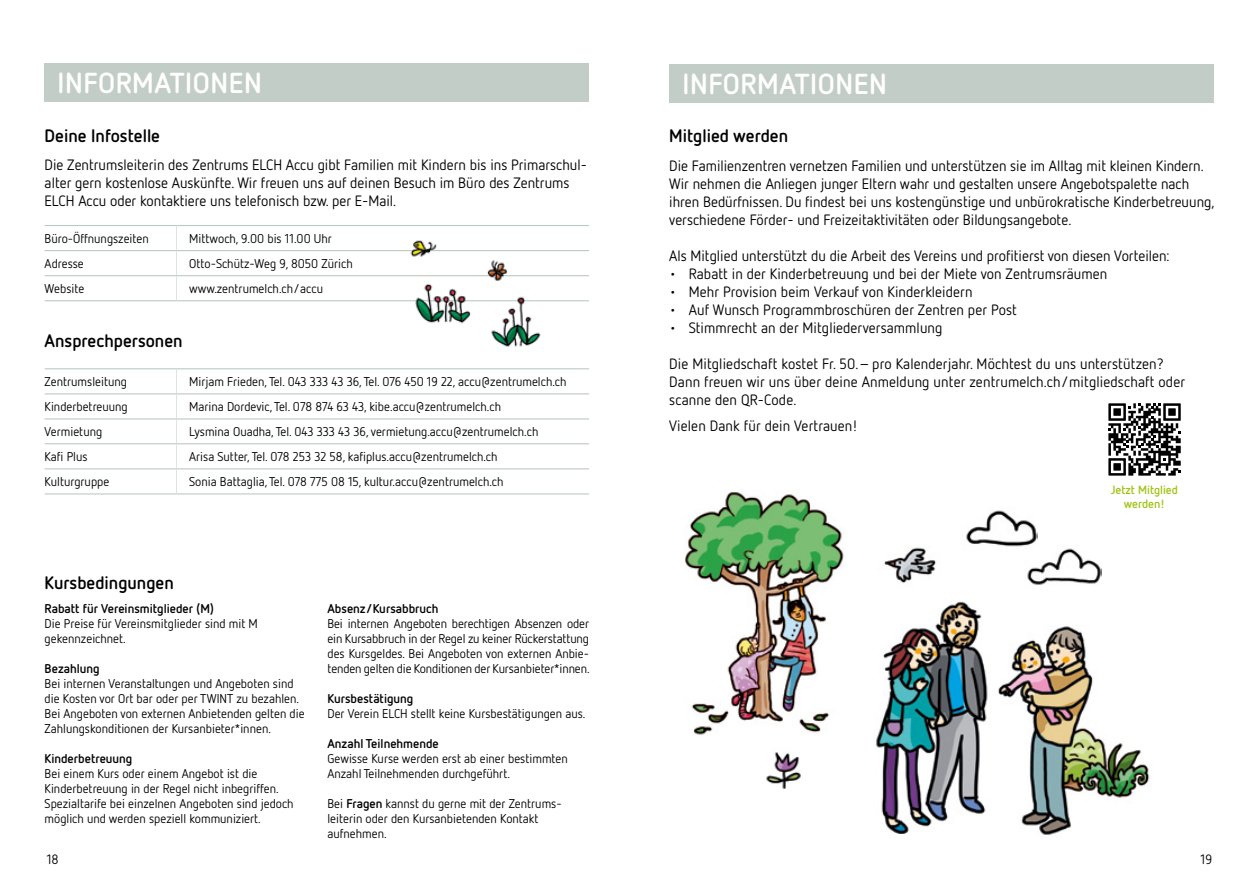
<style>
.page{position:relative;width:1259px;height:893px;background:#fff}
.page>*{position:absolute;margin:0;border:0;box-sizing:border-box;transform-origin:0 0}
.t1{font:700 28.8px "Netto OT";letter-spacing:.02em;color:#fff}
.t2{font:700 18px "Netto OT";color:#000}
.t3{font:15px/18px "Netto OT";color:#000}
.t4{font:13.5px "Netto OT";color:#000}
.t5{font:12.75px/15px "Netto OT";color:#000}
.t6{font:700 12.75px "Netto OT";color:#000}
.t7{font:700 12px/14.4px "Netto OT";color:#a2c318;text-align:center}
.s1{font-weight:700}
</style>
<div class="page">
<img style="left:685px;top:492px;width:159px;height:243px">
<img style="left:766px;top:752px;width:35px;height:37px">
<img style="left:876px;top:601px;width:112px;height:233px">
<img style="left:884px;top:547px;width:52px;height:37px">
<img style="left:1027px;top:548px;width:74px;height:37px">
<img style="left:966px;top:510px;width:71px;height:44px">
<img style="left:998px;top:626px;width:152px;height:209px">
<div style="left:669px;top:64px;width:545px;height:38px;background:#bec9c3"></div>
<div style="left:45px;top:64px;width:544px;height:38px;background:#bec9c3"></div>
<hr style="left:45px;top:368px;width:131px;height:1px;background:#bec9c3">
<hr style="left:176px;top:368px;width:413px;height:1px;background:#bec9c3">
<hr style="left:45px;top:393px;width:131px;height:1px;background:#bec9c3">
<hr style="left:45px;top:418px;width:131px;height:2px;background:#bec9c3">
<hr style="left:176px;top:393px;width:413px;height:1px;background:#bec9c3">
<hr style="left:176px;top:418px;width:413px;height:2px;background:#bec9c3">
<hr style="left:45px;top:443px;width:131px;height:1px;background:#bec9c3">
<hr style="left:45px;top:468px;width:131px;height:1px;background:#bec9c3">
<hr style="left:45px;top:493px;width:131px;height:1px;background:#bec9c3">
<svg style="left:176px;top:369px;width:1px;height:124px"></svg>
<hr style="left:176px;top:443px;width:413px;height:1px;background:#bec9c3">
<hr style="left:176px;top:468px;width:413px;height:1px;background:#bec9c3">
<hr style="left:176px;top:493px;width:413px;height:1px;background:#bec9c3">
<hr style="left:45px;top:225px;width:131px;height:1px;background:#bec9c3">
<hr style="left:176px;top:225px;width:413px;height:1px;background:#bec9c3">
<hr style="left:45px;top:250px;width:131px;height:1px;background:#bec9c3">
<hr style="left:176px;top:250px;width:413px;height:1px;background:#bec9c3">
<hr style="left:45px;top:275px;width:131px;height:1px;background:#bec9c3">
<hr style="left:45px;top:300px;width:131px;height:1px;background:#bec9c3">
<svg style="left:176px;top:226px;width:1px;height:74px"></svg>
<hr style="left:176px;top:275px;width:413px;height:1px;background:#bec9c3">
<hr style="left:176px;top:300px;width:413px;height:1px;background:#bec9c3">
<img style="left:404px;top:240px;width:73px;height:84px">
<img style="left:480px;top:260px;width:73px;height:87px">
<svg style="left:1108px;top:403px;width:72px;height:73px"></svg>
<h1 class="t1" style="left:58px;top:65px;width:206px">INFORMATIONEN</h1>
<h2 class="t2" style="left:45px;top:124px;width:117px">Deine Infostelle</h2>
<p class="t3" style="left:45px;top:156px;width:544px">Die Zentrumsleiterin des Zentrums ELCH Accu gibt Familien mit Kindern bis ins Primarschul&shy;alter gern kostenlose Auskünfte. Wir freuen uns auf deinen Besuch im Büro des Zentrums<br>ELCH Accu oder kontaktiere uns telefonisch bzw. per E-Mail.</p>
<p class="t5" style="left:45px;top:231px;width:106px">Büro-Öffnungszeiten</p>
<p class="t5" style="left:189px;top:231px;width:144px">Mittwoch, 9.00 bis 11.00 Uhr</p>
<p class="t5" style="left:45px;top:256px;width:41px">Adresse</p>
<p class="t5" style="left:189px;top:256px;width:165px">Otto-Schütz-Weg 9, 8050 Zürich</p>
<p class="t5" style="left:45px;top:281px;width:41px">Website</p>
<p class="t5" style="left:189px;top:281px;width:135px">www.zentrumelch.ch/accu</p>
<h2 class="t2" style="left:45px;top:330px;width:139px">Ansprechpersonen</h2>
<p class="t5" style="left:45px;top:374px;width:84px">Zentrumsleitung</p>
<p class="t5" style="left:189px;top:374px;width:379px">Mirjam Frieden, Tel. 043 333 43 36, Tel. 076 450 19 22, accu@zentrumelch.ch</p>
<p class="t5" style="left:45px;top:399px;width:85px">Kinderbetreuung</p>
<p class="t5" style="left:189px;top:399px;width:313px">Marina Dordevic, Tel. 078 874 63 43, kibe.accu@zentrumelch.ch</p>
<p class="t5" style="left:45px;top:424px;width:59px">Vermietung</p>
<p class="t5" style="left:189px;top:424px;width:351px">Lysmina Ouadha, Tel. 043 333 43 36, vermietung.accu@zentrumelch.ch</p>
<p class="t5" style="left:45px;top:449px;width:44px">Kafi Plus</p>
<p class="t5" style="left:189px;top:449px;width:310px">Arisa Sutter, Tel. 078 253 32 58, kafiplus.accu@zentrumelch.ch</p>
<p class="t5" style="left:45px;top:474px;width:66px">Kulturgruppe</p>
<p class="t5" style="left:189px;top:474px;width:316px">Sonia Battaglia, Tel. 078 775 08 15, kultur.accu@zentrumelch.ch</p>
<h2 class="t2" style="left:45px;top:571px;width:131px">Kursbedingungen</h2>
<p class="t6" style="left:45px;top:600px;width:171px">Rabatt für Vereinsmitglieder (M)</p>
<p class="t5" style="left:45px;top:615px;width:215px">Die Preise für Vereinsmitglieder sind mit M gekennzeichnet.</p>
<p class="t6" style="left:45px;top:660px;width:57px">Bezahlung</p>
<p class="t5" style="left:45px;top:675px;width:261px">Bei internen Veranstaltungen und Angeboten sind die Kosten vor Ort bar oder per TWINT zu bezahlen.<br>Bei Angeboten von externen Anbietenden gelten die Zahlungskonditionen der Kursanbieter*innen.</p>
<p class="t6" style="left:45px;top:750px;width:89px">Kinderbetreuung</p>
<p class="t5" style="left:45px;top:765px;width:250px">Bei einem Kurs oder einem Angebot ist die Kinderbetreuung in der Regel nicht inbegriffen.<br>Spezialtarife bei einzelnen Angeboten sind jedoch möglich und werden speziell kommuniziert.</p>
<p class="t6" style="left:327px;top:600px;width:113px">Absenz/Kursabbruch</p>
<p class="t5" style="left:327px;top:615px;width:263px;text-align:justify">Bei internen Angeboten berechtigen Absenzen oder ein Kursabbruch in der Regel zu keiner Rückerstattung des Kursgeldes. Bei Angeboten von externen Anbie&shy;tenden gelten die Konditionen der Kursanbieter*innen.</p>
<p class="t6" style="left:327px;top:690px;width:87px">Kursbestätigung</p>
<p class="t5" style="left:327px;top:705px;width:259px">Der Verein ELCH stellt keine Kursbestätigungen aus.</p>
<p class="t6" style="left:327px;top:735px;width:113px">Anzahl Teilnehmende</p>
<p class="t5" style="left:327px;top:750px;width:242px">Gewisse Kurse werden erst ab einer bestimmten<br>Anzahl Teilnehmenden durchgeführt.</p>
<p class="t5" style="left:327px;top:795px;width:236px">Bei <span class="s1">Fragen</span> kannst du gerne mit der Zentrums&shy;leiterin oder den Kursanbietenden Kontakt aufnehmen.</p>
<h1 class="t1" style="left:682px;top:65px;width:206px">INFORMATIONEN</h1>
<h2 class="t2" style="left:669px;top:124px;width:120px">Mitglied werden</h2>
<p class="t3" style="left:669px;top:156px;width:547px">Die Familienzentren vernetzen Familien und unterstützen sie im Alltag mit kleinen Kindern.<br>Wir nehmen die Anliegen junger Eltern wahr und gestalten unsere Angebotspalette nach ihren Bedürfnissen. Du findest bei uns kostengünstige und unbürokratische Kinderbetreuung, verschiedene Förder- und Freizeitaktivitäten oder Bildungsangebote.</p>
<p class="t3" style="left:669px;top:246px;width:502px">Als Mitglied unterstützt du die Arbeit des Vereins und profitierst von diesen Vorteilen:</p>
<p class="t3" style="left:669px;top:264px;width:440px">• Rabatt in der Kinderbetreuung und bei der Miete von Zentrumsräumen</p>
<p class="t3" style="left:669px;top:282px;width:305px">• Mehr Provision beim Verkauf von Kinderkleidern</p>
<p class="t3" style="left:669px;top:300px;width:349px">• Auf Wunsch Programmbroschüren der Zentren per Post</p>
<p class="t3" style="left:669px;top:318px;width:275px">• Stimmrecht an der Mitgliederversammlung</p>
<p class="t3" style="left:669px;top:354px;width:517px">Die Mitgliedschaft kostet Fr. 50.– pro Kalenderjahr. Möchtest du uns unterstützen?<br>Dann freuen wir uns über deine Anmeldung unter zentrumelch.ch/mitgliedschaft oder scanne den QR-Code.</p>
<p class="t3" style="left:669px;top:417px;width:190px">Vielen Dank für dein Vertrauen!</p>
<p class="t7" style="left:1110px;top:482px;width:69px">Jetzt Mitglied werden!</p>
<p class="t4" style="left:47px;top:851px;width:13px">18</p>
<p class="t4" style="left:1200px;top:851px;width:13px">19</p>
</div>
